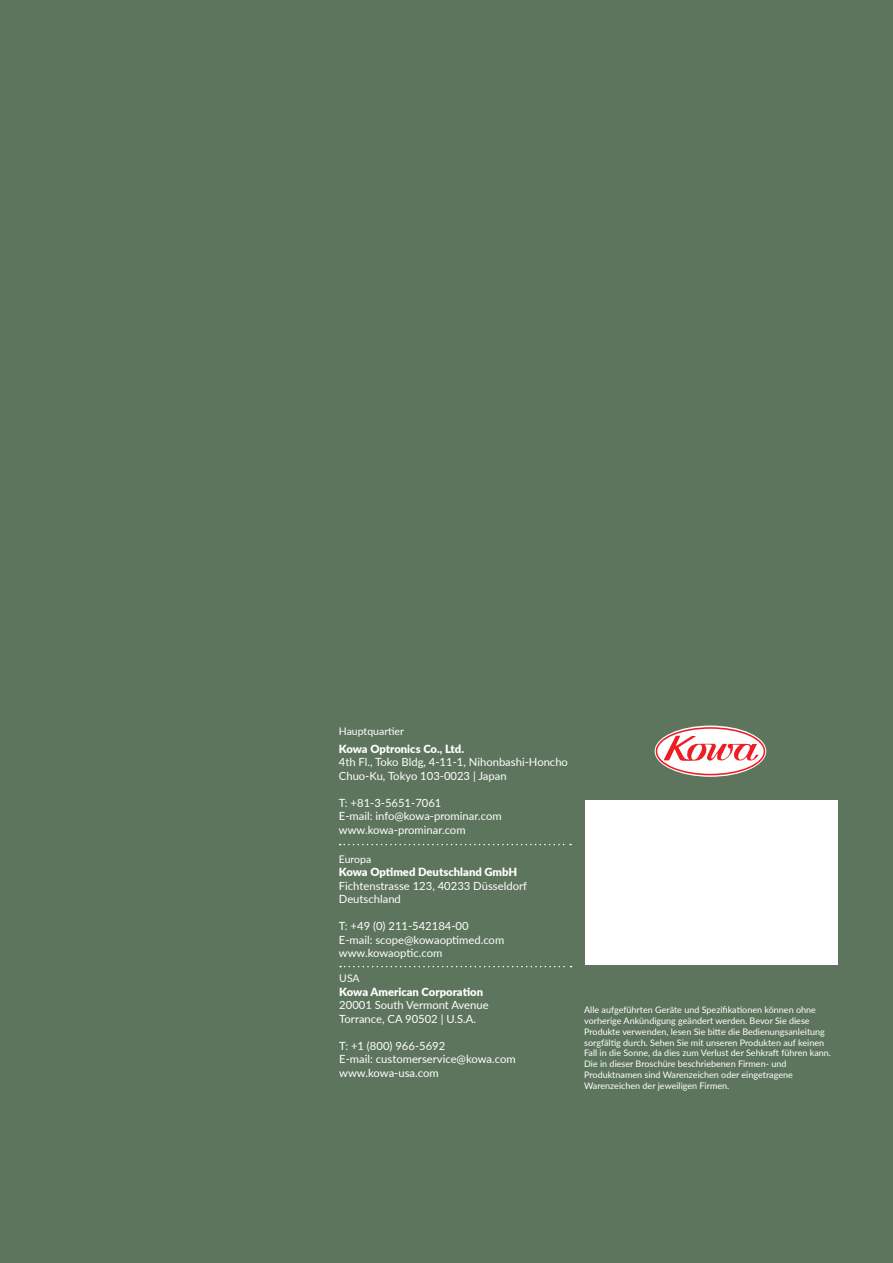
<style>
.page{position:relative;width:893px;height:1263px;background:#5d745d}
.page>*{position:absolute;margin:0;border:0;box-sizing:border-box;transform-origin:0 0}
.t1{font:11.25px/13.5px "Lato";color:#fff}
.t2{font:900 11.25px "Lato";color:#fff}
.t3{font:10.5px "Lato";color:#fff}
.t4{font:9px/10.8px "Lato";color:#fff}
</style>
<div class="page">
<svg style="left:340px;top:844px;width:231px;height:1px"></svg>
<svg style="left:340px;top:966px;width:231px;height:1px"></svg>
<div style="left:585px;top:800px;width:253px;height:165px;background:#fff"></div>
<svg style="left:655px;top:725px;width:111px;height:52px"></svg>
<svg style="left:656px;top:727px;width:109px;height:48px"></svg>
<p class="t3" style="left:339px;top:723px;width:67px">Hauptquartier</p>
<p class="t2" style="left:339px;top:740px;width:127px">Kowa Optronics Co., Ltd.</p>
<p class="t1" style="left:339px;top:755px;width:231px">4th Fl., Toko Bldg, 4-11-1, Nihonbashi-Honcho</p>
<p class="t1" style="left:339px;top:768px;width:169px">Chuo-Ku, Tokyo 103-0023 | Japan</p>
<p class="t1" style="left:339px;top:795px;width:104px">T: +81-3-5651-7061</p>
<p class="t1" style="left:339px;top:809px;width:164px">E-mail: info@kowa-prominar.com</p>
<p class="t1" style="left:339px;top:822px;width:128px">www.kowa-prominar.com</p>
<p class="t3" style="left:339px;top:851px;width:34px">Europa</p>
<p class="t2" style="left:339px;top:863px;width:180px">Kowa Optimed Deutschland GmbH</p>
<p class="t1" style="left:339px;top:878px;width:190px">Fichtenstrasse 123, 40233 Düsseldorf</p>
<p class="t1" style="left:339px;top:892px;width:64px">Deutschland</p>
<p class="t1" style="left:339px;top:919px;width:167px">T: +49 (0) 211-542184-00<br>E-mail: scope@kowaoptimed.com</p>
<p class="t1" style="left:339px;top:946px;width:105px">www.kowaoptic.com</p>
<p class="t3" style="left:339px;top:971px;width:22px">USA</p>
<p class="t2" style="left:339px;top:983px;width:145px">Kowa American Corporation</p>
<p class="t1" style="left:339px;top:998px;width:151px">20001 South Vermont Avenue<br>Torrance, CA 90502 | U.S.A.</p>
<p class="t1" style="left:339px;top:1038px;width:107px">T: +1 (800) 966-5692</p>
<p class="t1" style="left:339px;top:1052px;width:178px">E-mail: customerservice@kowa.com www.kowa-usa.com</p>
<p class="t4" style="left:584px;top:1004px;width:233px">Alle aufgeführten Geräte und Spezifikationen können ohne</p>
<p class="t4" style="left:584px;top:1015px;width:248px">vorherige Ankündigung geändert werden. Bevor Sie diese Produkte verwenden, lesen Sie bitte die Bedienungsanleitung sorgfältig durch. Sehen Sie mit unseren Produkten auf keinen Fall in die Sonne, da dies zum Verlust der Sehkraft führen kann.</p>
<p class="t4" style="left:584px;top:1058px;width:204px">Die in dieser Broschüre beschriebenen Firmen- und</p>
<p class="t4" style="left:584px;top:1069px;width:210px">Produktnamen sind Warenzeichen oder eingetragene</p>
<p class="t4" style="left:584px;top:1080px;width:147px">Warenzeichen der jeweiligen Firmen.</p>
</div>
